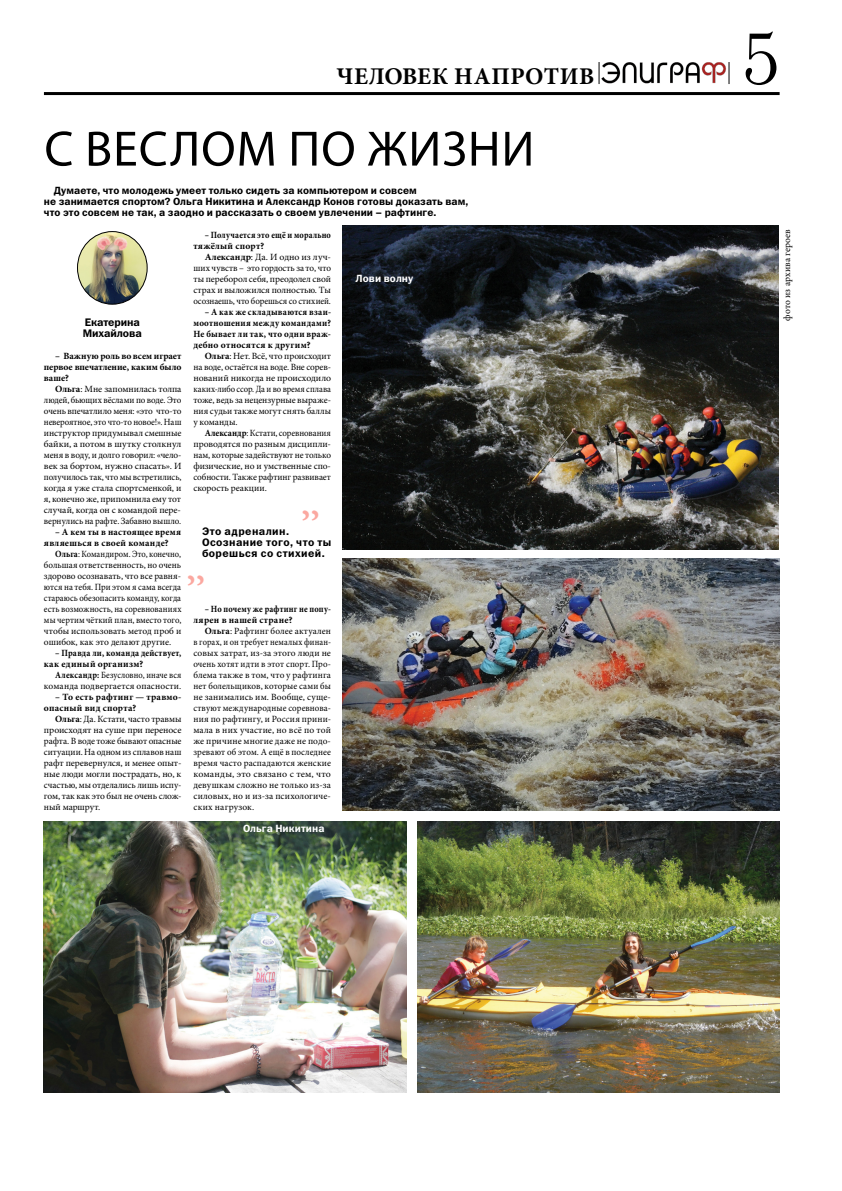
<style>
.page{position:relative;width:842px;height:1191px;background:#fff}
.page>*{position:absolute;margin:0;border:0;box-sizing:border-box;transform-origin:0 0}
.t1{font:72px "Literaturnaya";color:#000}
.t2{font:50px "Myriad Pro";letter-spacing:.02em;color:#000}
.t3{font:700 34.7px "Minion Pro";color:#fba8a0}
.t4{font:700 24px "Minion Pro";color:#000}
.t5{font:11px/11px "Franklin Gothic Demi C";letter-spacing:.035em;color:#000}
.t6{font:11px/11px "Franklin Gothic Demi C";letter-spacing:-.01em;color:#000}
.t7{font:10.5px/11px "Franklin Gothic Demi C";letter-spacing:.01em;color:#000}
.t8{font:10.5px "Franklin Gothic Demi C";letter-spacing:.01em;color:#fff}
.t9{font:9.5px/11px "Minion Pro";color:#000;text-align:justify}
.t10{font:9.5px/11px "Minion Pro";color:#000;text-align:justify;scale:.89 1}
.t11{font:9.5px/11px "Minion Pro";color:#000;text-align:justify;scale:.93 1}
.t12{font:9.5px/11px "Minion Pro";color:#000;text-align:justify;scale:1.04 1}
.t13{font:700 9.5px/11px "Minion Pro";letter-spacing:.025em;color:#000}
.t14{font:700 9.5px/11px "Minion Pro";letter-spacing:.025em;color:#000;text-align:justify;scale:.93 1}
.t15{font:700 9.5px/11px "Minion Pro";letter-spacing:.025em;color:#000;scale:.9 1}
.t16{font:700 9.5px/11px "Minion Pro";letter-spacing:.025em;color:#000;scale:.88 1}
.t17{font:700 9.5px/11px "Minion Pro";letter-spacing:.025em;color:#000;scale:.87 1}
.s1{font-weight:700}
</style>
<div class="page">
<img style="left:77px;top:232px;width:70px;height:72px">
<div style="left:77px;top:231px;width:70px;height:73px;border:1px solid #000;border-radius:50%"></div>
<img style="left:342px;top:225px;width:437px;height:324px">
<img style="left:417px;top:821px;width:363px;height:271px">
<img style="left:343px;top:558px;width:437px;height:252px">
<img style="left:44px;top:821px;width:362px;height:271px">
<hr style="left:44px;top:92px;width:736px;height:3px;background:#000">
<img style="left:601px;top:62px;width:125px;height:22px">
<svg style="left:599px;top:62px;width:1px;height:22px"></svg>
<svg style="left:729px;top:62px;width:1px;height:22px"></svg>
<h3 class="t4" style="left:336px;top:59px;width:257px">человек напротив</h3>
<h2 class="t2" style="left:44px;top:118px;width:357px">С веслом по жиз</h2>
<h2 class="t2" style="left:468px;top:118px;width:60px">ни</h2>
<p class="t7" style="left:44px;top:185px;width:426px;text-indent:10px">Думаете, что молодежь умеет только сидеть за компьютером и совсем<br>не занимается спортом? Ольга Никитина и Александр Конов готовы доказать вам, что это совсем не так, а заодно и рассказать о своем увлечении – рафтинге.</p>
<p class="t17" style="left:193px;top:229px;width:160px;text-indent:11px">– Получается это ещё и морально тяжёлый спорт?</p>
<p class="t12" style="left:193px;top:252px;width:134px;text-indent:11px"><span class="s1">Александр</span>: Да. И одно из луч&shy;ших чувств – это гордость за то, что ты переборол себя, преодолел свой страх и выложился полностью. Ты осознаешь, что борешься со стихией.</p>
<p class="t14" style="left:193px;top:306px;width:149px;text-indent:11px">– А как же складываются взаи&shy;моотношения между командами?<br>Не бывает ли так, что одни враж&shy;дебно относятся к другим?</p>
<p class="t9" style="left:193px;top:351px;width:139px;text-indent:11px"><span class="s1">Ольга</span>: Нет. Всё, что происходит на воде, остаётся на воде. Вне сорев&shy;нований никогда не происходило каких-либо ссор. Да и во время сплава тоже, ведь за нецензурные выраже&shy;ния судьи также могут снять баллы у команды.</p>
<p class="t11" style="left:193px;top:428px;width:149px;text-indent:11px"><span class="s1">Александр</span>: Кстати, соревнования проводятся по разным дисципли&shy;нам, которые задействуют не только физические, но и умственные спо&shy;собности. Также рафтинг развивает скорость реакции.</p>
<p class="t6" style="left:83px;top:317px;width:61px">Екатерина<br>Михайлова</p>
<p class="t13" style="left:44px;top:350px;width:139px;text-align:justify;text-indent:11px">– Важную роль во всем играет первое впечатление, каким было ваше?</p>
<p class="t9" style="left:44px;top:384px;width:139px;text-indent:11px"><span class="s1">Ольга</span>: Мне запомнилась толпа людей, бьющих вёслами по воде. Это очень впечатлило меня: «это что-то невероятное, это что-то новое!». Наш инструктор придумывал смешные байки, а потом в шутку столкнул меня в воду, и долго говорил: «чело&shy;век за бортом, нужно спасать». И получилось так, что мы встретились, когда я уже стала спортсменкой, и я, конечно же, припомнила ему тот случай, когда он с командой пере&shy;вернулись на рафте. Забавно вышло.</p>
<p class="t13" style="left:44px;top:526px;width:139px;text-indent:11px">– А кем ты в настоящее время являешься в своей команде?</p>
<p class="t10" style="left:44px;top:549px;width:156px;text-indent:11px"><span class="s1">Ольга</span>: Командиром. Это, конечно, большая ответственность, но очень здорово осознавать, что все равня&shy;ются на тебя. При этом я сама всегда стараюсь обезопасить команду, когда есть возможность, на соревнованиях мы чертим чёткий план, вместо того, чтобы использовать метод проб и ошибок, как это делают другие.</p>
<p class="t15" style="left:44px;top:647px;width:154px;text-indent:11px">– Правда ли, команда действует, как единый организм?</p>
<p class="t10" style="left:44px;top:670px;width:156px;text-align:right"><span class="s1">Александр:</span> Безусловно, иначе вся команда подвергается опасности.</p>
<p class="t13" style="left:44px;top:691px;width:139px;text-indent:11px">– То есть рафтинг — травмо&shy;опасный вид спорта?</p>
<p class="t9" style="left:44px;top:714px;width:139px;text-indent:11px"><span class="s1">Ольга</span>: Да. Кстати, часто травмы происходят на суше при переносе рафта. В воде тоже бывают опасные ситуации. На одном из сплавов наш рафт перевернулся, и менее опыт&shy;ные люди могли пострадать, но, к счастью, мы отделались лишь испу&shy;гом, так как это был не очень слож&shy;ный маршрут.</p>
<h3 class="t3" style="left:302px;top:480px;width:19px">,,</h3>
<p class="t5" style="left:202px;top:526px;width:131px">Это адреналин.<br>Осознание того, что ты борешься со стихией.</p>
<h3 class="t3" style="left:187px;top:545px;width:19px">,,</h3>
<p class="t16" style="left:193px;top:603px;width:158px;text-indent:11px">– Но почему же рафтинг не попу&shy;лярен в нашей стране?</p>
<p class="t9" style="left:193px;top:626px;width:139px;text-indent:11px"><span class="s1">Ольга</span>: Рафтинг более актуален в горах, и он требует немалых финан&shy;совых затрат, из-за этого люди не очень хотят идти в этот спорт. Про&shy;блема также в том, что у рафтинга нет болельщиков, которые сами бы не занимались им. Вообще, суще&shy;ствуют международные соревнова&shy;ния по рафтингу, и Россия прини&shy;мала в них участие, но всё по той же причине многие даже не подо&shy;зревают об этом. А ещё в последнее время часто распадаются женские команды, это связано с тем, что девушкам сложно не только из-за силовых, но и из-за психологиче&shy;ских нагрузок.</p>
<p class="t8" style="left:243px;top:822px;width:83px">Ольга Никитина</p>
<p class="t8" style="left:356px;top:272px;width:59px">Лови волну</p>
<h1 class="t1" style="left:741px;top:17px;width:40px">5</h1>
<p class="t9" style="left:781px;top:321px;width:93px;rotate:-90deg">фото из архива героев</p>
</div>
